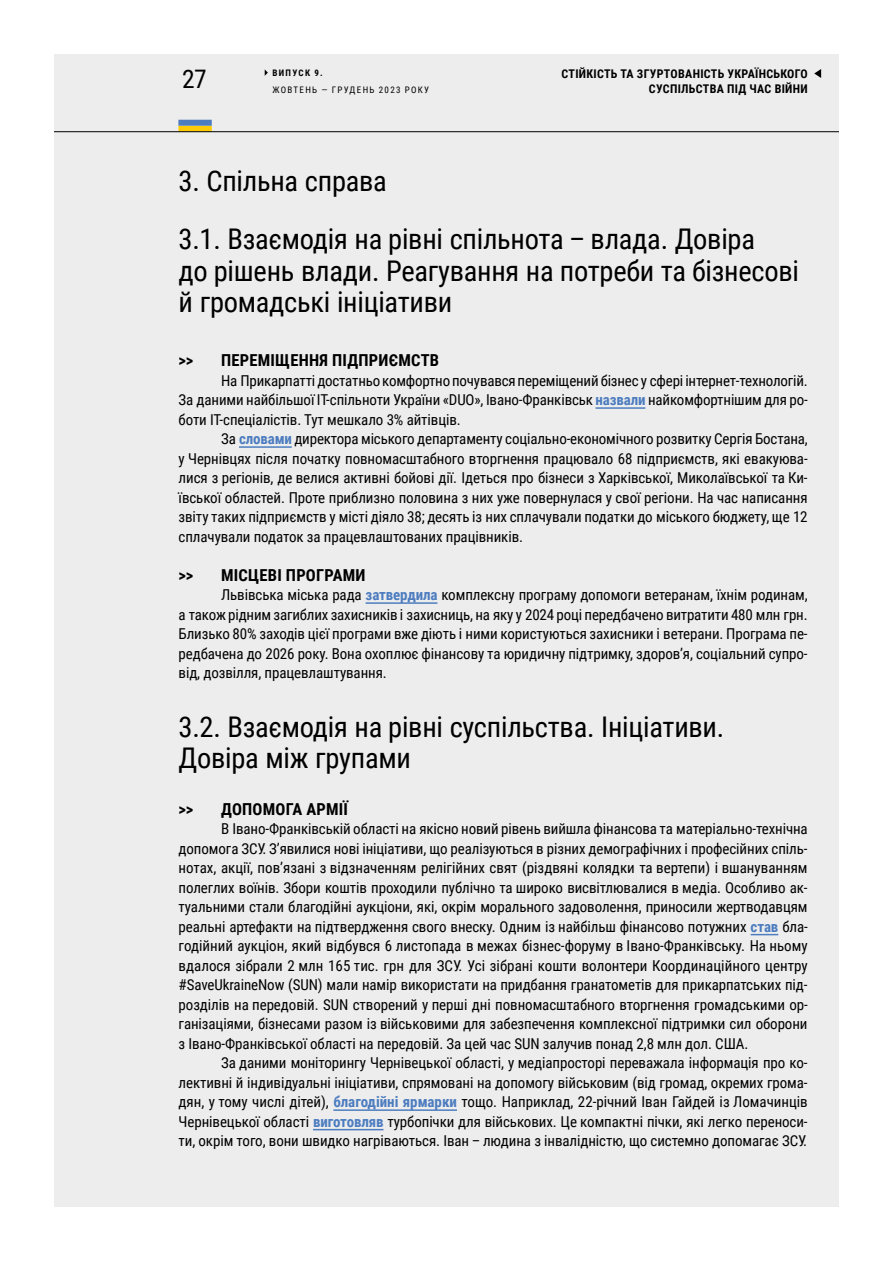
<style>
.page{position:relative;width:893px;height:1263px;background:#fff}
.page>*{position:absolute;margin:0;border:0;box-sizing:border-box;transform-origin:0 0}
.t1{font:28.5px/31.5px "Roboto Condensed";letter-spacing:-.01em;color:#000}
.t2{font:25.5px "Roboto Condensed";color:#000}
.t3{font:700 16.5px "Roboto Condensed";letter-spacing:.015em;color:#000}
.t4{font:15px/19.5px "Roboto Condensed";letter-spacing:-.005em;color:#000;text-align:justify}
.t5{font:700 12px/15px "Roboto Condensed";letter-spacing:.025em;color:#000;text-align:right}
.t6{font:9px "Roboto Condensed";letter-spacing:.145em;color:#000}
.t7{font:700 9px "Roboto Condensed";letter-spacing:.145em;color:#000}
.s1{font-weight:700;color:#4d7dbf}
</style>
<div class="page">
<div style="left:54px;top:54px;width:785px;height:1152px;background:#ededee"></div>
<svg style="left:265px;top:70px;width:3px;height:6px"></svg>
<svg style="left:814px;top:69px;width:7px;height:9px"></svg>
<div style="left:178px;top:126px;width:34px;height:6px;background:#ffcb05"></div>
<div style="left:178px;top:120px;width:34px;height:6px;background:#4d7dbf"></div>
<hr style="left:54px;top:131px;width:785px;height:1px;background:#000">
<hr style="left:596px;top:407px;width:49px;height:2px;background:#4d7dbf">
<hr style="left:239px;top:446px;width:53px;height:2px;background:#4d7dbf">
<hr style="left:366px;top:602px;width:71px;height:2px;background:#4d7dbf">
<svg style="left:751px;top:934px;width:27px;height:1px"></svg>
<hr style="left:333px;top:1109px;width:124px;height:2px;background:#4d7dbf">
<hr style="left:313px;top:1129px;width:70px;height:1px;background:#4d7dbf">
<h2 class="t2" style="left:182px;top:61px;width:26px">27</h2>
<p class="t7" style="left:272px;top:66px;width:52px">ВИПУСК 9.</p>
<p class="t6" style="left:272px;top:83px;width:158px">ЖОВТЕНЬ — ГРУДЕНЬ 2023 РОКУ</p>
<p class="t5" style="left:562px;top:66px;width:248px">СТІЙКІСТЬ ТА ЗГУРТОВАНІСТЬ УКРАЇНСЬКОГО<br>СУСПІЛЬСТВА ПІД ЧАС ВІЙНИ</p>
<h1 class="t1" style="left:179px;top:150px;width:578px;line-height:58.5px">3. Спільна справа<br>3.1. Взаємодія на рівні спільнота – влада. Довіра</h1>
<h1 class="t1" style="left:179px;top:254px;width:622px">до рішень влади. Реагування на потреби та бізнесові й громадські ініціативи</h1>
<p class="t3" style="left:179px;top:349px;width:16px">&gt;&gt;</p>
<p class="t3" style="left:221px;top:349px;width:220px">ПЕРЕМІЩЕННЯ ПІДПРИЄМСТВ</p>
<p class="t4" style="left:179px;top:370px;width:631px;text-indent:43px">На Прикарпатті достатньо комфортно почувався переміщений бізнес у сфері інтернет-технологій.<br>За даними найбільшої ІТ‑спільноти України «DUO», Івано-Франківськ <span class="s1">назвали</span> найкомфортнішим для ро&shy;боти IT‑спеціалістів. Тут мешкало 3% айтівців.</p>
<p class="t4" style="left:179px;top:428px;width:631px;text-indent:43px">За <span class="s1">словами</span> директора міського департаменту соціально-економічного розвитку Сергія Бостана, у Чернівцях після початку повномасштабного вторгнення працювало 68 підприємств, які евакуюва&shy;лися з регіонів, де велися активні бойові дії. Ідеться про бізнеси з Харківської, Миколаївської та Ки&shy;ївської областей. Проте приблизно половина з них уже повернулася у свої регіони. На час написання звіту таких підприємств у місті діяло 38; десять із них сплачували податки до міського бюджету, ще 12 сплачували податок за працевлаштованих працівників.</p>
<p class="t3" style="left:179px;top:563px;width:16px">&gt;&gt;</p>
<p class="t3" style="left:221px;top:563px;width:146px">МІСЦЕВІ ПРОГРАМИ</p>
<p class="t4" style="left:179px;top:584px;width:631px;text-indent:43px">Львівська міська рада <span class="s1">затвердила</span> комплексну програму допомоги ветеранам, їхнім родинам, а також рідним загиблих захисників і захисниць, на яку у 2024 році передбачено витратити 480 млн грн.<br>Близько 80% заходів цієї програми вже діють і ними користуються захисники і ветерани. Програма пе&shy;редбачена до 2026 року. Вона охоплює фінансову та юридичну підтримку, здоров’я, соціальний супро&shy;від, дозвілля, працевлаштування.</p>
<h1 class="t1" style="left:179px;top:710px;width:547px">3.2. Взаємодія на рівні суспільства. Ініціативи.<br>Довіра між групами</h1>
<p class="t3" style="left:179px;top:797px;width:16px">&gt;&gt;</p>
<p class="t3" style="left:221px;top:797px;width:128px">ДОПОМОГА АРМІЇ</p>
<p class="t4" style="left:179px;top:818px;width:631px;text-indent:43px">В Івано-Франківській області на якісно новий рівень вийшла фінансова та матеріально-технічна допомога ЗСУ. З’явилися нові ініціативи, що реалізуються в різних демографічних і професійних спіль&shy;нотах, акції, пов’язані з відзначенням релігійних свят (різдвяні колядки та вертепи) і вшануванням полеглих воїнів. Збори коштів проходили публічно та широко висвітлювалися в медіа. Особливо ак&shy;туальними стали благодійні аукціони, які, окрім морального задоволення, приносили жертводавцям реальні артефакти на підтвердження свого внеску. Одним із найбільш фінансово потужних <span class="s1">став</span> бла&shy;годійний аукціон, який відбувся 6 листопада в межах бізнес-форуму в Івано-Франківську. На ньому вдалося зібрали 2 млн 165 тис. грн для ЗСУ. Усі зібрані кошти волонтери Координаційного центру #SaveUkraineNow (SUN) мали намір використати на придбання гранатометів для прикарпатських під&shy;розділів на передовій. SUN створений у перші дні повномасштабного вторгнення громадськими ор&shy;ганізаціями, бізнесами разом із військовими для забезпечення комплексної підтримки сил оборони з Івано-Франківської області на передовій. За цей час SUN залучив понад 2,8 млн дол. США.</p>
<p class="t4" style="left:179px;top:1052px;width:631px;text-indent:43px">За даними моніторингу Чернівецької області, у медіапросторі переважала інформація про ко&shy;лективні й індивідуальні ініціативи, спрямовані на допомогу військовим (від громад, окремих грома&shy;дян, у тому числі дітей), <span class="s1">благодійні ярмарки</span> тощо. Наприклад, 22-річний Іван Гайдей із Ломачинців Чернівецької області <span class="s1">виготовляв</span> турбопічки для військових. Це компактні пічки, які легко переноси&shy;ти, окрім того, вони швидко нагріваються. Іван – людина з інвалідністю, що системно допомагає ЗСУ.</p>
</div>
